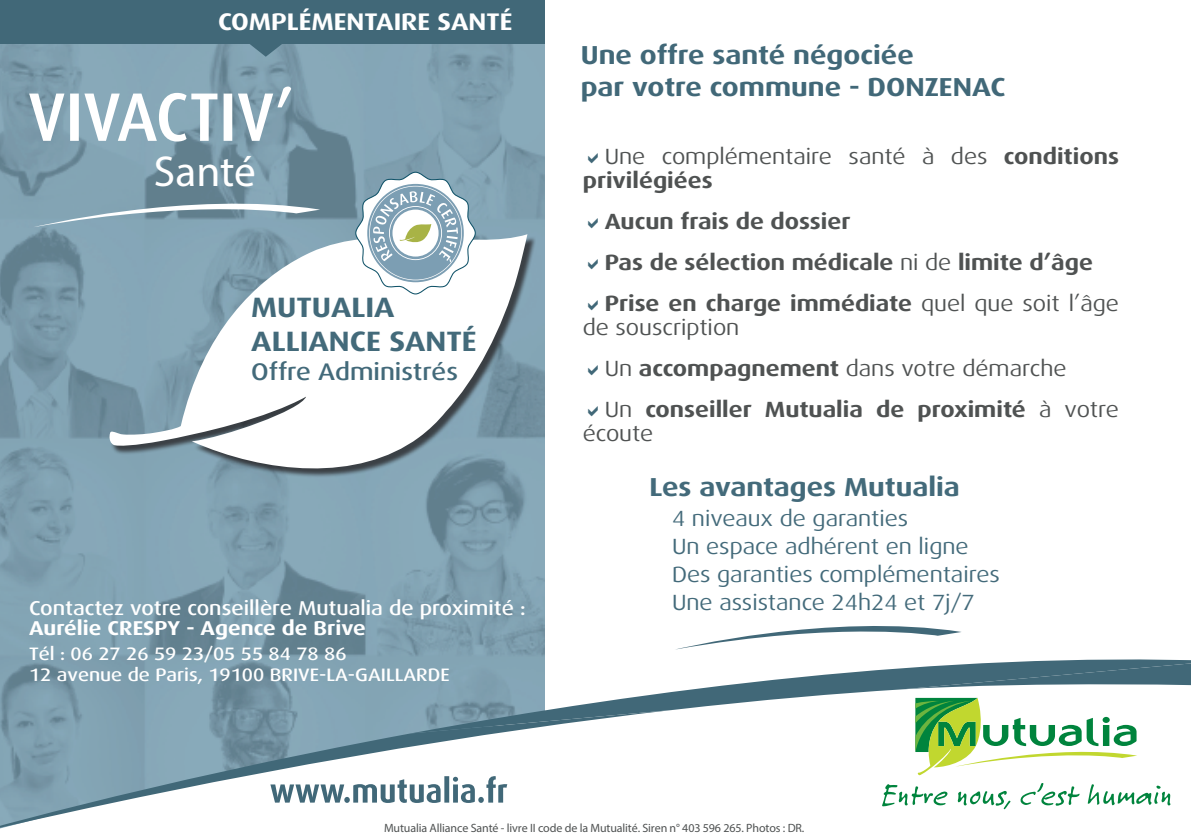
<style>
.page{position:relative;width:1191px;height:840px;background:#fff}
.page>*{position:absolute;margin:0;border:0;box-sizing:border-box;transform-origin:0 0}
.t1{font:43.4px "Myriad Pro";color:#fff}
.t2{font:700 28px/33.6px "Dax Wide";color:#436a7a}
.t3{font:700 26px/32px "Dax Wide";color:#416878}
.t4{font:700 26px "Dax Wide";color:#436a7a}
.t5{font:700 24px "Dax Wide";color:#fff}
.t6{font:500 24px "Dax Wide";color:#436a7a}
.t7{font:700 22px/41px "Dax Wide";color:#4f5252}
.t8{font:22px/28px "Dax Wide";color:#436a7a}
.t9{font:22px/24px "Dax Wide";color:#4f5252}
.t10{font:500 20px "Dax Wide";color:#fff}
.t11{font:700 20px "Dax Wide";color:#fff}
.t12{font:500 18px/21.4px "Dax Wide";color:#fff}
.t13{font:12px "Myriad Pro";letter-spacing:-.01em;color:#4f5252}
.s1{font-weight:700}
.s2{font-weight:400}
</style>
<div class="page">
<img style="left:0;top:44px;width:545px;height:626px">
<svg style="left:29px;top:86px;width:262px;height:55px"></svg>
<svg style="left:33px;top:189px;width:287px;height:38px;background:#86a2b0"></svg>
<div style="left:0;top:0;width:545px;height:44px;background:#416878"></div>
<div style="left:111px;top:235px;width:425px;height:242px;background:#231f20;opacity:.75"></div>
<svg style="left:109px;top:220px;width:418px;height:262px"></svg>
<svg style="left:355px;top:171px;width:121px;height:124px"></svg>
<svg style="left:0;top:670px;width:1005px;height:140px"></svg>
<svg style="left:410px;top:651px;width:766px;height:82px"></svg>
<svg style="left:900px;top:660px;width:291px;height:29px"></svg>
<svg style="left:0;top:709px;width:674px;height:120px"></svg>
<svg style="left:882px;top:782px;width:289px;height:27px"></svg>
<svg style="left:915px;top:697px;width:222px;height:77px"></svg>
<svg style="left:248px;top:44px;width:35px;height:13px"></svg>
<svg style="left:677px;top:626px;width:284px;height:23px"></svg>
<p class="t5" style="left:218px;top:8px;width:296px">COMPLÉMENTAIRE SANTÉ</p>
<h1 class="t1" style="left:154px;top:144px;width:104px">Santé</h1>
<p class="t2" style="left:251px;top:290px;width:227px">MUTUALIA<br>ALLIANCE SANTÉ</p>
<p class="t6" style="left:251px;top:358px;width:208px">Offre Administrés</p>
<p class="t10" style="left:29px;top:596px;width:498px">Contactez votre conseillère Mutualia de proximité :</p>
<p class="t11" style="left:29px;top:616px;width:338px">Aurélie CRESPY - Agence de Brive</p>
<p class="t12" style="left:29px;top:643px;width:422px">Tél : 06 27 26 59 23/05 55 84 78 86<br>12 avenue de Paris, 19100 BRIVE-LA-GAILLARDE</p>
<p class="t3" style="left:581px;top:39px;width:426px">Une offre santé négociée<br>par votre commune - DONZENAC</p>
<p class="t9" style="left:583px;top:144px;width:538px;text-indent:22px">Une complémentaire santé à des <span class="s1">conditions privilégiées</span></p>
<p class="t7" style="left:605px;top:201px;width:516px">Aucun frais de dossier<br>Pas de sélection médicale <span class="s2">ni de</span> limite d’âge<br>Prise en charge immédiate <span class="s2">quel que soit l’âge</span></p>
<p class="t7" style="left:605px;top:307px;width:516px;text-indent:-22px"><span class="s2">de souscription<br>Un</span> accompagnement <span class="s2">dans votre démarche<br>Un</span> conseiller Mutualia de proximité <span class="s2">à votre</span></p>
<p class="t9" style="left:583px;top:421px;width:72px">écoute</p>
<p class="t4" style="left:649px;top:471px;width:312px">Les avantages Mutualia</p>
<p class="t8" style="left:672px;top:504px;width:329px">4 niveaux de garanties<br>Un espace adhérent en ligne<br>Des garanties complémentaires<br>Une assistance 24h24 et 7j/7</p>
<p class="t13" style="left:384px;top:820px;width:422px">Mutualia Alliance Santé - livre II code de la Mutualité. Siren n° 403 596 265. Photos : DR.</p>
</div>
